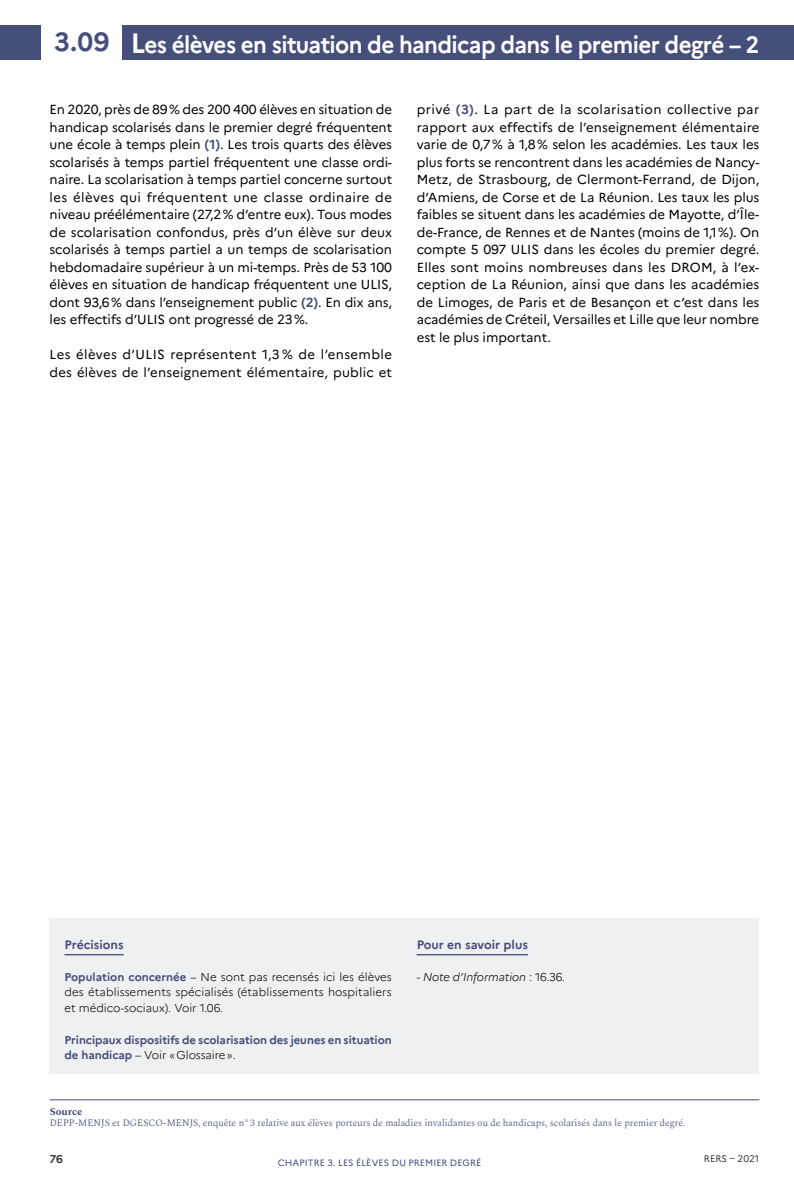
<style>
.page{position:relative;width:794px;height:1191px;background:#fff}
.page>*{position:absolute;margin:0;border:0;box-sizing:border-box;transform-origin:0 0}
.N__page_fiche{font:700 26.25px "Marianne";color:#464e7a}
.Titre_fiche{font:700 23.62px "Marianne";letter-spacing:-.03em;color:#fff;scale:.95 1}
.texte_courant{font:13.12px/17.5px "Marianne";letter-spacing:-.005em;color:#000;text-align:justify}
.texte_courant-2{font:13.12px/17.5px "Marianne";letter-spacing:.015em;color:#000}
.titre_Pour_en_savoir{font:700 12.25px "Marianne";color:#464e7a}
.titre_Précisions{font:700 12.25px "Marianne";color:#464e7a}
.txt_Précisions{font:300 11.38px/15.8px "Marianne";letter-spacing:.005em;color:#000;text-align:justify}
.txt_Précisions-2{font:700 11.38px/15.8px "Marianne";letter-spacing:-.005em;color:#464e7a}
.t1{font:italic 300 11.38px "Marianne";letter-spacing:-.005em;color:#000}
.t2{font:700 11.38px "Marianne";color:#3c3c3b}
.titre_Source{font:700 10.5px "Spectral";color:#464e7a}
.txt_sources{font:300 9.62px "Spectral";color:#464e7a}
.t3{font:9.62px "Marianne";letter-spacing:-.005em;color:#3c3c3b}
.t4{font:9.1px "Marianne";letter-spacing:.01em;color:#464e7a}
.s1{font-size:28px}
.s2{font-weight:700;color:#464e7a}
.s3{font-weight:300;color:#000}
.s4{font-style:normal}
</style>
<div class="page">
<div style="left:0;top:25px;width:794px;height:35px;background:#464e7a"></div>
<div style="left:42px;top:19px;width:80px;height:44px;background:#fff"></div>
<hr style="left:50px;top:1099px;width:709px;height:1px;background:#464e7a">
<div style="left:50px;top:918px;width:709px;height:156px;background:#eef0f2"></div>
<hr style="left:64px;top:954px;width:60px;height:1px;background:#464e7a">
<hr style="left:417px;top:954px;width:111px;height:1px;background:#464e7a">
<p class="N__page_fiche" style="left:54px;top:26px;width:57px">3.09</p>
<p class="Titre_fiche" style="left:131px;top:30px;width:663px"><span class="s1">L</span>es élèves en situation de handicap dans le premier degré – 2</p>
<p class="texte_courant" style="left:50px;top:101px;width:344px">En 2020, près de 89% des 200 400 élèves en situation de handicap scolarisés dans le premier degré fréquentent une école à temps plein <span class="s2">(1)</span>. Les trois quarts des élèves scolarisés à temps partiel fréquentent une classe ordi&shy;naire. La scolarisation à temps partiel concerne surtout les élèves qui fréquentent une classe ordinaire de niveau préélémentaire (27,2% d’entre eux). Tous modes de scolarisation confondus, près d’un élève sur deux scolarisés à temps partiel a un temps de scolarisation hebdomadaire supérieur à un mi-temps. Près de 53 100 élèves en situation de handicap fréquentent une U LIS, dont 93,6% dans l’enseignement public <span class="s2">(2)</span>. En dix ans, les effectifs d’U LIS ont progressé de 23%.</p>
<p class="texte_courant-2" style="left:50px;top:346px;width:344px">Les élèves d’U LIS représentent 1,3 % de l’ensemble des élèves de l’enseignement élémentaire, public et</p>
<p class="texte_courant" style="left:417px;top:101px;width:344px">privé <span class="s2">(3)</span>. La part de la scolarisation collective par rapport aux effectifs de l’enseignement élémentaire varie de 0,7% à 1,8% selon les académies. Les taux les plus forts se rencontrent dans les académies de Nancy-Metz, de Strasbourg, de Clermont-Ferrand, de Dijon, d’Amiens, de Corse et de La Réunion. Les taux les plus faibles se situent dans les académies de M ayotte, d’Île&shy;de-France, de Rennes et de Nantes (moins de 1,1%). On compte 5 097 U LIS dans les écoles du premier degré.<br>Elles sont moins nombreuses dans les D ROM, à l’ex&shy;ception de La Réunion, ainsi que dans les académies de Limoges, de Paris et de Besançon et c’est dans les académies de Créteil, Versailles et Lille que leur nombre est le plus important.</p>
<p class="titre_Précisions" style="left:64px;top:937px;width:61px">Précisions</p>
<p class="txt_Précisions" style="left:64px;top:968px;width:329px"><span class="s2">Population concernée</span> – Ne sont pas recensés ici les élèves des établissements spécialisés (établissements hospitaliers et médico-sociaux). Voir 1.06.</p>
<p class="txt_Précisions-2" style="left:64px;top:1031px;width:329px">Principaux dispositifs de scolarisation des jeunes en situation de handicap <span class="s3">– Voir «Glossaire».</span></p>
<p class="titre_Pour_en_savoir" style="left:417px;top:937px;width:113px">Pour en savoir plus</p>
<p class="t1" style="left:417px;top:969px;width:150px"><span class="s4">-</span> Note d’Information <span class="s4">: 16.36.</span></p>
<p class="titre_Source" style="left:50px;top:1103px;width:34px">Source</p>
<p class="txt_sources" style="left:50px;top:1116px;width:637px">DEPP-MENJS et DGESCO-MENJS, enquête n° 3 relative aux élèves porteurs de maladies invalidantes ou de handicaps, scolarisés dans le premier degré.</p>
<p class="t2" style="left:50px;top:1152px;width:15px">76</p>
<p class="t4" style="left:278px;top:1157px;width:137px">CHAPITRE 3. Les élèves du pre</p>
<p class="t4" style="left:425px;top:1157px;width:14px">mier</p>
<p class="t4" style="left:450px;top:1157px;width:33px">degré</p>
<p class="t3" style="left:704px;top:1153px;width:57px">RERS – 2021</p>
</div>
